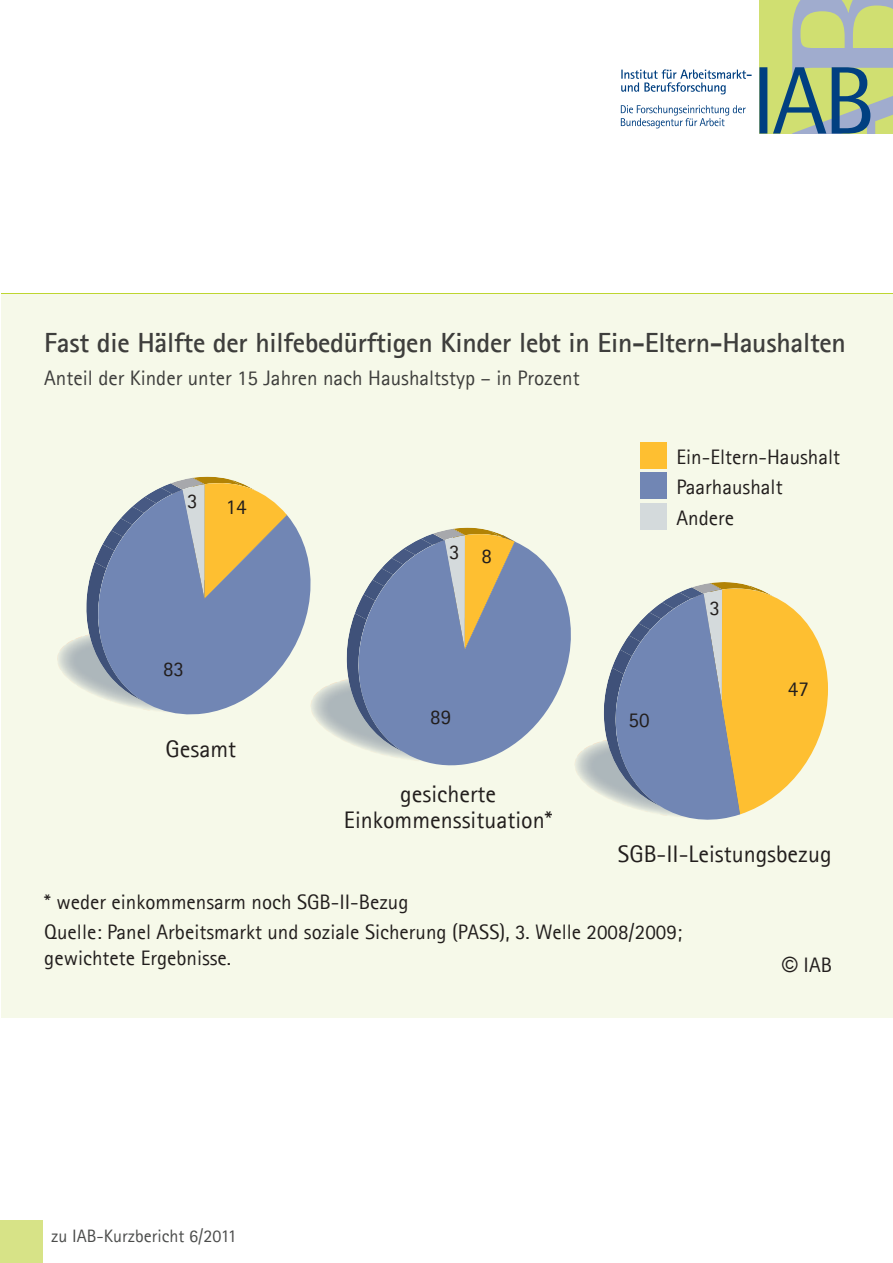
<style>
.page{position:relative;width:893px;height:1263px;background:#fff}
.page>*{position:absolute;margin:0;border:0;box-sizing:border-box;transform-origin:0 0}
.t1{font:700 27.75px "Agfa Rotis Sans Serif";letter-spacing:-.01em;color:#3e3e3c}
.t2{font:24px/25.5px "Agfa Rotis Sans Serif";color:#221e1d;text-align:center}
.t3{font:21px/30.6px "Agfa Rotis Sans Serif";color:#221e1d}
.t4{font:21px "Agfa Rotis Sans Serif";color:#3e3e3c}
.t5{font:18px "Agfa Rotis Sans Serif";color:#4b4c4b}
.s1{font-family:"Arial"}
</style>
<div class="page">
<div style="left:0;top:1220px;width:43px;height:43px;background:#d7e387"></div>
<svg style="left:621px;top:69px;width:131px;height:25px"></svg>
<svg style="left:621px;top:105px;width:125px;height:23px"></svg>
<svg style="left:759px;top:0;width:134px;height:134px;background:#a1b78c"></svg>
<div style="left:1px;top:294px;width:892px;height:723px;background:#f6f9e9"></div>
<hr style="left:1px;top:293px;width:892px;height:1px;background:#bed630">
<div style="left:640px;top:442px;width:27px;height:27px;background:#febf31"></div>
<div style="left:640px;top:473px;width:27px;height:26px;background:#7186b4"></div>
<div style="left:640px;top:503px;width:27px;height:27px;background:#d4dadc"></div>
<svg style="left:80px;top:477px;width:174px;height:213px"></svg>
<svg style="left:85px;top:490px;width:226px;height:225px;fill:#7186b4"></svg>
<svg style="left:602px;top:582px;width:226px;height:238px"></svg>
<svg style="left:335px;top:528px;width:177px;height:213px"></svg>
<svg style="left:343px;top:540px;width:243px;height:227px;fill:#7186b4"></svg>
<h1 class="t1" style="left:44px;top:325px;width:803px">Fast die Hälfte der hilfebedürftigen Kinder lebt in Ein-Eltern-Haushalten</h1>
<p class="t4" style="left:44px;top:366px;width:537px">Anteil der Kinder unter 15 Jahren nach Haushaltstyp – in Prozent</p>
<p class="t3" style="left:187px;top:486px;width:12px">3</p>
<p class="t3" style="left:226px;top:491px;width:22px">14</p>
<p class="t3" style="left:163px;top:654px;width:22px">83</p>
<p class="t2" style="left:166px;top:736px;width:72px">Gesamt</p>
<p class="t3" style="left:449px;top:537px;width:12px">3</p>
<p class="t3" style="left:481px;top:541px;width:12px">8</p>
<p class="t3" style="left:430px;top:701px;width:22px">89</p>
<p class="t2" style="left:344px;top:781px;width:210px">gesicherte<br>Einkommenssituation*</p>
<p class="t3" style="left:676px;top:441px;width:165px">Ein-Eltern-Haushalt<br>Paarhaushalt<br>Andere</p>
<p class="t3" style="left:629px;top:705px;width:22px">50</p>
<p class="t3" style="left:709px;top:592px;width:12px">3</p>
<p class="t3" style="left:788px;top:673px;width:22px">47</p>
<p class="t2" style="left:618px;top:841px;width:215px">SGB-II-Leistungsbezug</p>
<p class="t3" style="left:44px;top:887px;width:639px;line-height:29.7px">* weder einkommensarm noch SGB-II-Bezug<br>Quelle: Panel Arbeitsmarkt und soziale Sicherung (PASS), 3. Welle 2008/2009;</p>
<p class="t3" style="left:44px;top:942px;width:188px">gewichtete Ergebnisse.</p>
<p class="t3" style="left:782px;top:949px;width:51px"><span class="s1">©</span> IAB</p>
<p class="t5" style="left:51px;top:1225px;width:187px">zu IAB-Kurzbericht 6/2011</p>
</div>
